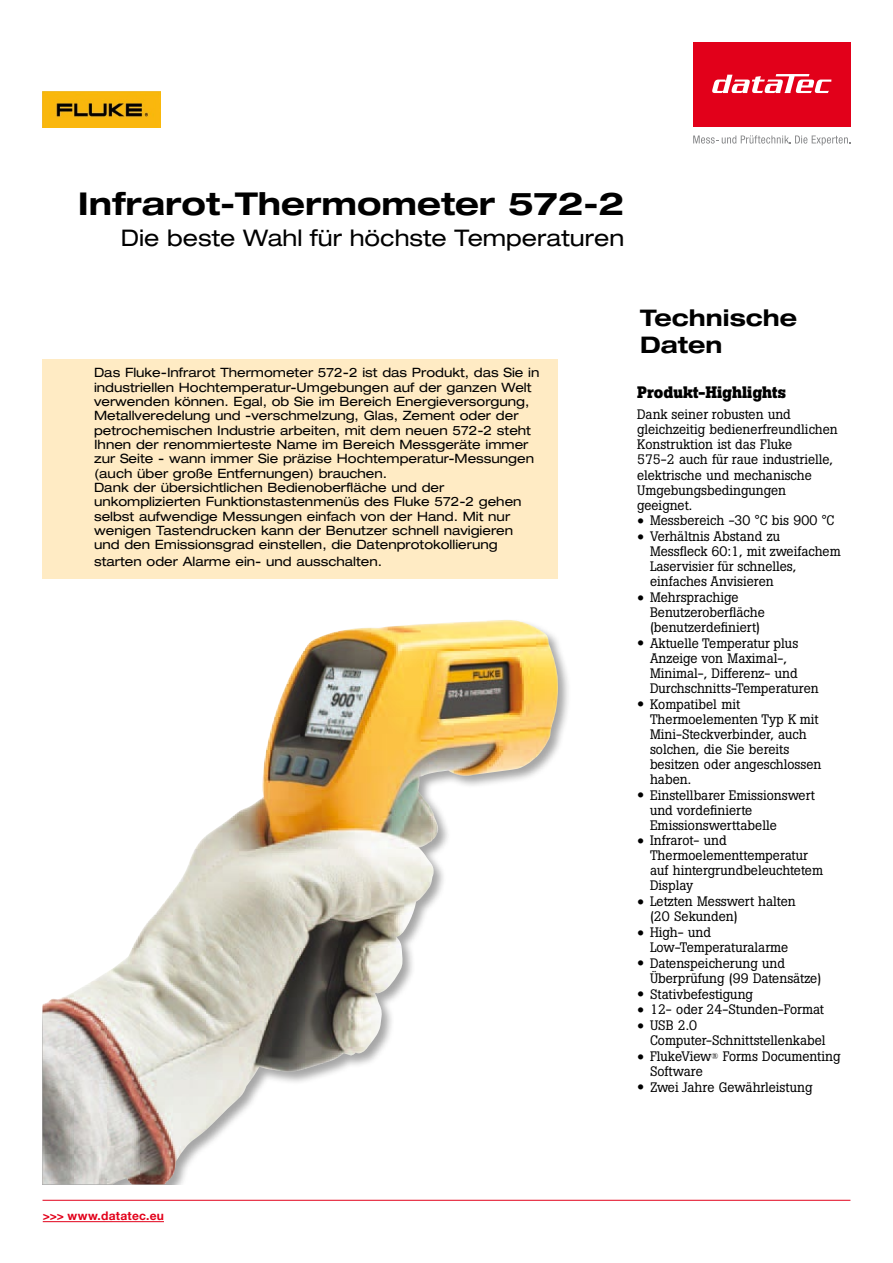
<style>
.page{position:relative;width:893px;height:1263px;background:#fff}
.page>*{position:absolute;margin:0;border:0;box-sizing:border-box;transform-origin:0 0}
.t1{font:700 expanded 31.5px "Helvetica Neue LT Std";color:#000}
.t2{font:expanded 22.95px "Helvetica Neue LT Std";color:#000}
.t3{font:700 expanded 22.95px/27.5px "Helvetica Neue LT Std";color:#000}
.t4{font:700 16.5px "Boton Pro";color:#000}
.t5{font:13.65px/15px "Boton Pro";color:#000}
.t6{font:expanded 12.9px/14.2px "Helvetica Neue LT Std";color:#000}
.t7{font:700 12px "Helvetica Neue LT Pro";letter-spacing:.02em;color:#e2001a}
.s1{font-family:"Helvetica Neue LT Std";font-weight:700;font-stretch:expanded;font-size:14.25px}
.s2{font-size:8.55px}
</style>
<div class="page">
<div style="left:693px;top:43px;width:157px;height:84px;background:#e2001a"></div>
<svg style="left:693px;top:135px;width:157px;height:10px"></svg>
<svg style="left:712px;top:74px;width:119px;height:19px"></svg>
<hr style="left:43px;top:1221px;width:121px;height:1px;background:#e2001a">
<hr style="left:43px;top:1200px;width:807px;height:1px;background:#e2001a">
<img style="left:43px;top:92px;width:118px;height:36px">
<div style="left:43px;top:360px;width:515px;height:219px;background:#ffebc4"></div>
<div style="left:43px;top:619px;width:529px;height:565px;background:#000;opacity:.35"></div>
<img style="left:43px;top:620px;width:515px;height:564px">
<h1 class="t1" style="left:78px;top:184px;width:547px">Infrarot-Thermometer 572-2</h1>
<h2 class="t2" style="left:121px;top:224px;width:505px">Die beste Wahl für höchste Temperaturen</h2>
<p class="t6" style="left:94px;top:365px;width:447px">Das Fluke-Infrarot Thermometer 572-2 ist das Produkt, das Sie in industriellen Hochtemperatur-Umgebungen auf der ganzen Welt verwenden können. Egal, ob Sie im Bereich Energieversorgung, Metallveredelung und -verschmelzung, Glas, Zement oder der petrochemischen Industrie arbeiten, mit dem neuen 572-2 steht Ihnen der renommierteste Name im Bereich Messgeräte immer zur Seite - wann immer Sie präzise Hochtemperatur-Messungen (auch über große Entfernungen) brauchen.<br>Dank der übersichtlichen Bedienoberfläche und der unkomplizierten Funktionstastenmenüs des Fluke 572-2 gehen selbst aufwendige Messungen einfach von der Hand. Mit nur wenigen Tastendrucken kann der Benutzer schnell navigieren und den Emissionsgrad einstellen, die Datenprotokollierung</p>
<p class="t6" style="left:94px;top:554px;width:290px">starten oder Alarme ein- und ausschalten.</p>
<h2 class="t3" style="left:640px;top:303px;width:158px">Technische<br>Daten</h2>
<p class="t4" style="left:637px;top:381px;width:150px">Produkt-Highlights</p>
<p class="t5" style="left:637px;top:407px;width:202px">Dank seiner robusten und gleichzeitig bedienerfreundlichen<br>Konstruktion ist das Fluke<br>575-2 auch für raue industrielle, elektrische und mechanische<br>Umgebungsbedingungen geeignet.</p>
<p class="t5" style="left:637px;top:513px;width:199px"><span class="s1">•</span> Messbereich -30 °C bis 900 °C</p>
<p class="t5" style="left:650px;top:529px;width:192px;text-indent:-13px"><span class="s1">•</span> Verhältnis Abstand zu<br>Messfleck 60:1, mit zweifachem<br>Laservisier für schnelles, einfaches Anvisieren</p>
<p class="t5" style="left:650px;top:590px;width:116px;text-indent:-13px"><span class="s1">•</span> Mehrsprachige<br>Benutzeroberfläche (benutzerdefiniert)</p>
<p class="t5" style="left:650px;top:635px;width:170px;text-indent:-13px"><span class="s1">•</span> Aktuelle Temperatur plus<br>Anzeige von Maximal-,<br>Minimal-, Differenz- und<br>Durchschnitts-Temperaturen</p>
<p class="t5" style="left:650px;top:696px;width:173px;text-indent:-13px"><span class="s1">•</span> Kompatibel mit<br>Thermoelementen Typ K mit<br>Mini-Steckverbinder, auch solchen, die Sie bereits besitzen oder angeschlossen haben.</p>
<p class="t5" style="left:650px;top:787px;width:167px;text-indent:-13px"><span class="s1">•</span> Einstellbarer Emissionswert und vordefinierte<br>Emissionswerttabelle</p>
<p class="t5" style="left:650px;top:833px;width:175px;text-indent:-13px"><span class="s1">•</span> Infrarot- und<br>Thermoelementtemperatur auf hintergrundbeleuchtetem<br>Display</p>
<p class="t5" style="left:650px;top:894px;width:147px;text-indent:-13px"><span class="s1">•</span> Letzten Messwert halten (20 Sekunden)</p>
<p class="t5" style="left:650px;top:925px;width:140px;text-indent:-13px"><span class="s1">•</span> High- und<br>Low-Temperaturalarme</p>
<p class="t5" style="left:650px;top:955px;width:173px;text-indent:-13px"><span class="s1">•</span> Datenspeicherung und<br>Überprüfung (99 Datensätze)</p>
<p class="t5" style="left:637px;top:986px;width:117px"><span class="s1">•</span> Stativbefestigung</p>
<p class="t5" style="left:637px;top:1002px;width:189px"><span class="s1">•</span> 12- oder 24-Stunden-Format</p>
<p class="t5" style="left:650px;top:1018px;width:177px;text-indent:-13px"><span class="s1">•</span> USB 2.0<br>Computer-Schnittstellenkabel</p>
<p class="t5" style="left:650px;top:1048px;width:192px;text-indent:-13px"><span class="s1">•</span> FlukeView<span class="s2">®</span> Forms Documenting<br>Software</p>
<p class="t5" style="left:637px;top:1079px;width:177px"><span class="s1">•</span> Zwei Jahre Gewährleistung</p>
<p class="t7" style="left:43px;top:1209px;width:123px">&gt;&gt;&gt; www.datatec.eu</p>
</div>
